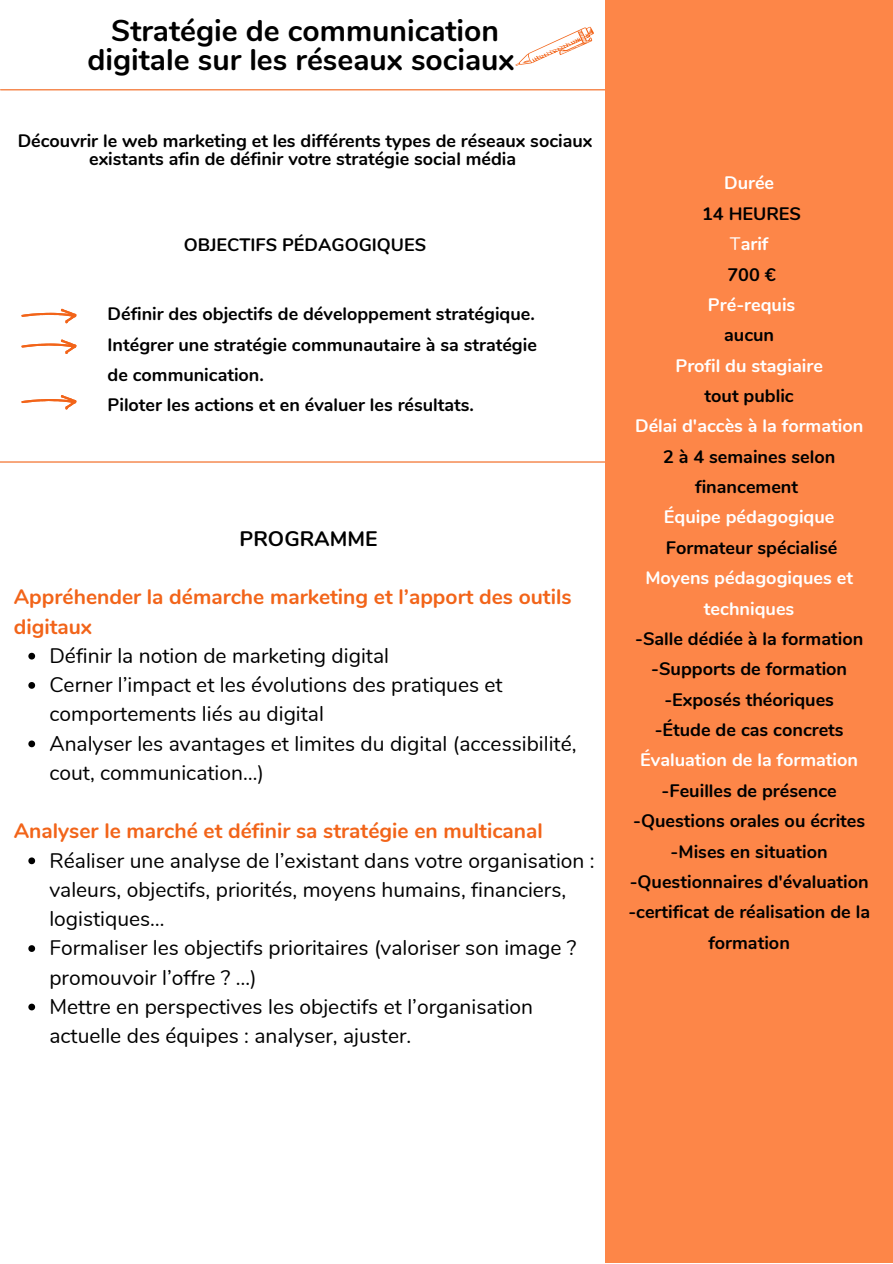
<style>
.page{position:relative;width:893px;height:1264px;background:#fff}
.page>*{position:absolute;margin:0;border:0;box-sizing:border-box;transform-origin:0 0}
.t1{font:700 30px/29.2px "Nunito";color:#000;text-align:center}
.t2{font:21px/29.2px "Nunito";color:#000}
.t3{font:700 21px/29.2px "Nunito";color:#f26419}
.t4{font:700 21px "Nunito";color:#000}
.t5{font:700 18px/30.3px "Nunito";color:#000;text-align:center}
.t6{font:700 18px/30.3px "Nunito";color:#fff;text-align:center}
.s1{font-weight:400;color:#fff}
.s2{color:#fff}
</style>
<div class="page">
<hr style="left:1px;top:89px;width:891px;height:1px;background:#f26419">
<hr style="left:0;top:461px;width:605px;height:1px;background:#f26419">
<div style="left:605px;top:0;width:287px;height:1262px;background:#fd8648"></div>
<svg style="left:515px;top:27px;width:79px;height:39px"></svg>
<svg style="left:28px;top:652px;width:7px;height:7px"></svg>
<svg style="left:28px;top:682px;width:7px;height:6px"></svg>
<svg style="left:28px;top:740px;width:7px;height:7px"></svg>
<svg style="left:28px;top:857px;width:7px;height:7px"></svg>
<svg style="left:28px;top:945px;width:7px;height:6px"></svg>
<svg style="left:28px;top:1003px;width:7px;height:7px"></svg>
<svg style="left:21px;top:339px;width:56px;height:15px"></svg>
<svg style="left:21px;top:309px;width:56px;height:14px"></svg>
<svg style="left:21px;top:395px;width:56px;height:14px"></svg>
<h1 class="t1" style="left:87px;top:16px;width:428px">Stratégie de communication digitale sur les réseaux sociaux</h1>
<p class="t5" style="left:18px;top:132px;width:576px;line-height:18px">Découvrir le web marketing et les différents types de réseaux sociaux existants afin de définir votre stratégie social média</p>
<p class="t5" style="left:184px;top:230px;width:244px">OBJECTIFS PÉDAGOGIQUES</p>
<p class="t5" style="left:108px;top:299px;width:431px;text-align:left">Définir des objectifs de développement stratégique.<br>Intégrer une stratégie communautaire à sa stratégie de communication.<br>Piloter les actions et en évaluer les résultats.</p>
<p class="t4" style="left:239px;top:524px;width:139px">PROGRAMME</p>
<p class="t3" style="left:14px;top:583px;width:559px">Appréhender la démarche marketing et l’apport des outils digitaux</p>
<p class="t2" style="left:49px;top:641px;width:528px">Définir la notion de marketing digital<br>Cerner l’impact et les évolutions des pratiques et comportements liés au digital<br>Analyser les avantages et limites du digital (accessibilité, cout, communication…)</p>
<p class="t3" style="left:14px;top:816px;width:530px">Analyser le marché et définir sa stratégie en multicanal</p>
<p class="t2" style="left:49px;top:846px;width:546px">Réaliser une analyse de l’existant dans votre organisation : valeurs, objectifs, priorités, moyens humains, financiers, logistiques…<br>Formaliser les objectifs prioritaires (valoriser son image ? promouvoir l’offre ? …)<br>Mettre en perspectives les objectifs et l’organisation actuelle des équipes : analyser, ajuster.</p>
<p class="t6" style="left:724px;top:168px;width:52px">Durée</p>
<p class="t5" style="left:702px;top:199px;width:100px">14 HEURES<br><span class="s1">T</span><span class="s2">arif<br></span>700 €</p>
<p class="t6" style="left:707px;top:290px;width:89px">Pré-requis</p>
<p class="t5" style="left:724px;top:320px;width:52px">aucun</p>
<p class="t6" style="left:675px;top:350px;width:149px">Profil du stagiaire</p>
<p class="t5" style="left:704px;top:381px;width:91px">tout public</p>
<p class="t6" style="left:635px;top:411px;width:230px">Délai d'accès à la formation</p>
<p class="t5" style="left:663px;top:441px;width:174px">2 à 4 semaines selon financement</p>
<p class="t6" style="left:663px;top:502px;width:172px">Équipe pédagogique</p>
<p class="t5" style="left:666px;top:533px;width:173px">Formateur spécialisé</p>
<p class="t6" style="left:645px;top:563px;width:209px">Moyens pédagogiques et techniques</p>
<p class="t5" style="left:635px;top:624px;width:229px">-Salle dédiée à la formation -Supports de formation -Exposés théoriques -Étude de cas concrets</p>
<p class="t6" style="left:640px;top:745px;width:219px">Évaluation de la formation</p>
<p class="t5" style="left:628px;top:775px;width:243px">-Feuilles de présence -Questions orales ou écrites -Mises en situation -Questionnaires d'évaluation -certificat de réalisation de la formation</p>
</div>
